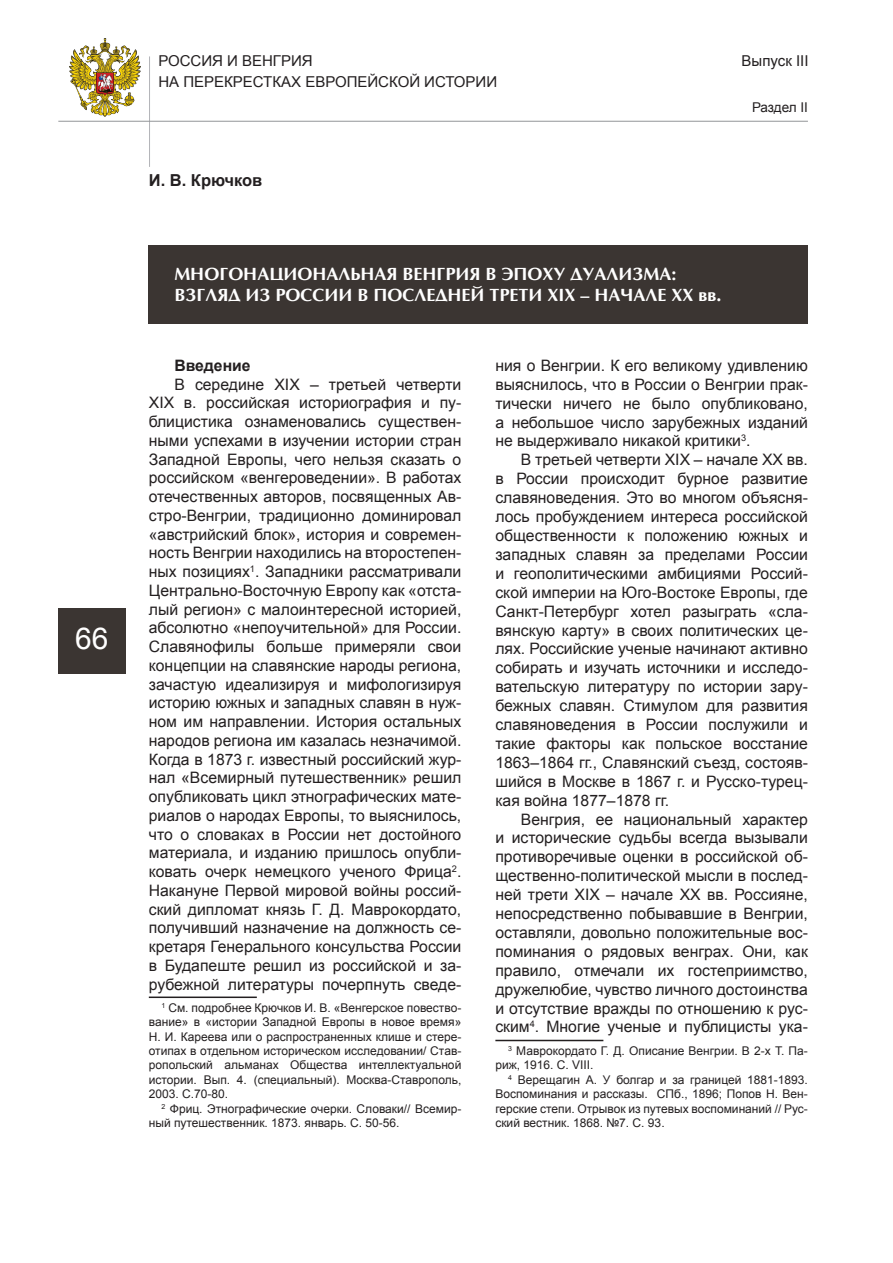
<style>
.page{position:relative;width:893px;height:1263px;background:#fff}
.page>*{position:absolute;margin:0;border:0;box-sizing:border-box;transform-origin:0 0}
.t1{font:30px "Arial";color:#fff}
.t2{font:700 18px/21.6px "AG Opus";color:#fff}
.t3{font:700 16.5px "Arial";color:#231f20}
.t4{font:15.75px/18.9px "Arial";color:#231f20;text-align:justify}
.t5{font:700 15.75px "Arial";color:#231f20}
.t6{font:15px "Arial";color:#231f20}
.t7{font:13.5px "Arial";letter-spacing:-.015em;color:#231f20}
.t8{font:12px/14.4px "Arial";color:#231f20;text-align:justify}
</style>
<div class="page">
<hr style="left:149px;top:56px;width:1px;height:111px;background:#b2b3b7">
<hr style="left:58px;top:121px;width:750px;height:1px;background:#939598">
<div style="left:58px;top:608px;width:67px;height:66px;background:#3b3532"></div>
<img style="left:69px;top:38px;width:72px;height:78px">
<div style="left:149px;top:245px;width:659px;height:78px;background:#3b3532"></div>
<hr style="left:149px;top:996px;width:108px;height:2px;background:#231f20">
<hr style="left:495px;top:1040px;width:108px;height:1px;background:#231f20">
<h1 class="t1" style="left:75px;top:618px;width:35px">66</h1>
<p class="t6" style="left:158px;top:51px;width:156px">РОССИЯ И ВЕНГРИЯ</p>
<p class="t6" style="left:742px;top:51px;width:68px">Выпуск III</p>
<p class="t6" style="left:158px;top:72px;width:340px">НА ПЕРЕКРЕСТКАХ ЕВРОПЕЙСКОЙ ИСТОРИИ</p>
<p class="t3" style="left:149px;top:170px;width:115px">И. В. Крючков</p>
<p class="t2" style="left:174px;top:263px;width:549px">МНОГОНАЦИОНАЛЬНАЯ ВЕНГРИЯ В ЭПОХУ ДУАЛИЗМА:<br>ВЗГЛЯД ИЗ РОССИИ В ПОСЛЕДНЕЙ ТРЕТИ XIX – НАЧАЛЕ ХХ вв.</p>
<p class="t7" style="left:752px;top:98px;width:57px">Раздел II</p>
<p class="t5" style="left:174px;top:355px;width:78px">Введение</p>
<p class="t4" style="left:149px;top:375px;width:314px;text-indent:26px">В середине XIX – третьей четверти XIX в. российская историография и пу&shy;блицистика ознаменовались существен&shy;ными успехами в изучении истории стран Западной Европы, чего нельзя сказать о российском «венгероведении». В работах отечественных авторов, посвященных Ав&shy;стро-Венгрии, традиционно доминировал «австрийский блок», история и современ&shy;ность Венгрии находились на второстепен&shy;ных позициях<sup>1</sup>. Западники рассматривали Центрально-Восточную Европу как «отста&shy;лый регион» с малоинтересной историей, абсолютно «непоучительной» для России.<br>Славянофилы больше примеряли свои концепции на славянские народы региона, зачастую идеализируя и мифологизируя историю южных и западных славян в нуж&shy;ном им направлении. История остальных народов региона им казалась незначимой.<br>Когда в 1873 г. известный российский жур&shy;нал «Всемирный путешественник» решил опубликовать цикл этнографических мате&shy;риалов о народах Европы, то выяснилось, что о словаках в России нет достойного материала, и изданию пришлось опубли&shy;ковать очерк немецкого ученого Фрица<sup>2</sup>.<br>Накануне Первой мировой войны россий&shy;ский дипломат князь Г. Д. Маврокордато, получивший назначение на должность се&shy;кретаря Генерального консульства России в Будапеште решил из российской и за&shy;рубежной литературы почерпнуть сведе-</p>
<p class="t8" style="left:149px;top:1000px;width:314px;text-indent:13px"><sup>1</sup> См. подробнее Крючков И. В. «Венгерское повество&shy;вание» в «истории Западной Европы в новое время» Н. И. Кареева или о распространенных клише и стере&shy;отипах в отдельном историческом исследовании/ Став&shy;ропольский альманах Общества интеллектуальной истории. Вып. 4. (специальный). Москва-Ставрополь, 2003. С.70-80.</p>
<p class="t8" style="left:149px;top:1101px;width:314px;text-indent:13px"><sup>2</sup> Фриц. Этнографические очерки. Словаки// Всемир&shy;ный путешественник. 1873. январь. С. 50-56.</p>
<p class="t4" style="left:495px;top:356px;width:314px">ния о Венгрии. К его великому удивлению выяснилось, что в России о Венгрии прак&shy;тически ничего не было опубликовано, а небольшое число зарубежных изданий не выдерживало никакой критики<sup>3</sup>.</p>
<p class="t4" style="left:495px;top:451px;width:314px;text-indent:26px">В третьей четверти XIX – начале ХХ вв. в России происходит бурное развитие славяноведения. Это во многом объясня&shy;лось пробуждением интереса российской общественности к положению южных и западных славян за пределами России и геополитическими амбициями Россий&shy;ской империи на Юго-Востоке Европы, где Санкт-Петербург хотел разыграть «сла&shy;вянскую карту» в своих политических це&shy;лях. Российские ученые начинают активно собирать и изучать источники и исследо&shy;вательскую литературу по истории зару&shy;бежных славян. Стимулом для развития славяноведения в России послужили и такие факторы как польское восстание 1863–1864 гг., Славянский съезд, состояв&shy;шийся в Москве в 1867 г. и Русско-турец&shy;кая война 1877–1878 гг.</p>
<p class="t4" style="left:495px;top:810px;width:314px;text-indent:26px">Венгрия, ее национальный характер и исторические судьбы всегда вызывали противоречивые оценки в российской об&shy;щественно-политической мысли в послед&shy;ней трети XIX – начале XX вв. Россияне, непосредственно побывавшие в Венгрии, оставляли, довольно положительные вос&shy;поминания о рядовых венграх. Они, как правило, отмечали их гостеприимство, дружелюбие, чувство личного достоинства и отсутствие вражды по отношению к рус&shy;ским<sup>4</sup>. Многие ученые и публицисты ука-</p>
<p class="t8" style="left:495px;top:1043px;width:314px;text-indent:13px"><sup>3</sup> Маврокордато Г. Д. Описание Венгрии. В 2-х Т. Па&shy;риж, 1916. С. VIII.</p>
<p class="t8" style="left:495px;top:1072px;width:314px;text-indent:13px"><sup>4</sup> Верещагин А. У болгар и за границей 1881-1893.<br>Воспоминания и рассказы. СПб., 1896; Попов Н. Вен&shy;герские степи. Отрывок из путевых воспоминаний // Рус&shy;ский вестник. 1868. №7. С. 93.</p>
</div>
